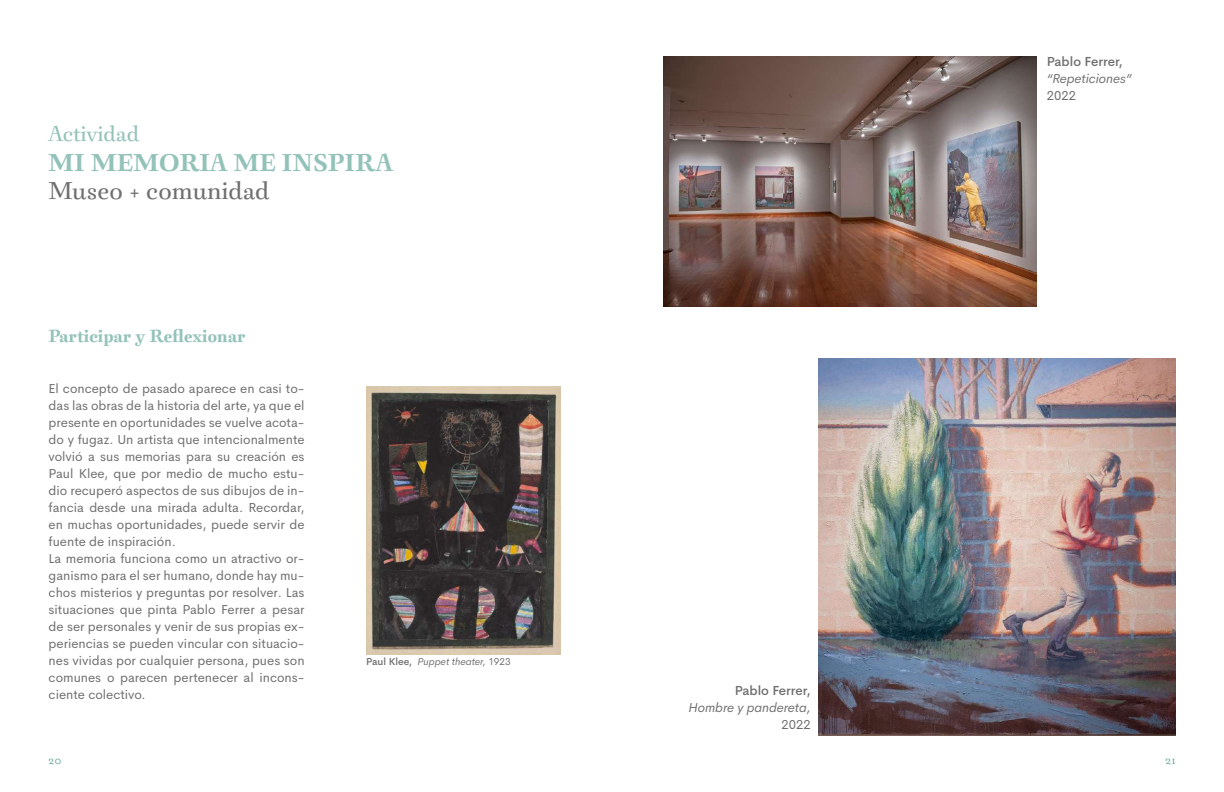
<style>
.page{position:relative;width:1224px;height:792px;background:#fff}
.page>*{position:absolute;margin:0;border:0;box-sizing:border-box;transform-origin:0 0}
.t1{font:25px "Berenjena Std Negra";letter-spacing:-.01em;color:#93c2b9}
.t2{font:25px "Berenjena Std Fina";letter-spacing:-.005em;color:#706f6f}
.t3{font:22px "Berenjena Std Fina";letter-spacing:-.025em;color:#93c2b9}
.t4{font:18px "Berenjena Std Negra";letter-spacing:-.02em;color:#93c2b9}
.t5{font:13px/17px "Cerebri Sans";color:#706f6f}
.t6{font:italic 13px "Cerebri Sans";color:#706f6f}
.t7{font:500 13px "Cerebri Sans";color:#706f6f}
.t8{font:12px "Mrs Eaves OT";color:#64a89b}
.t9{font:italic 10px "Cerebri Sans";color:#706f6f}
.s1{font-weight:500;font-style:normal}
.s2{font-style:normal}
</style>
<div class="page">
<img style="left:663px;top:57px;width:374px;height:249px">
<img style="left:818px;top:359px;width:358px;height:376px">
<img style="left:366px;top:387px;width:195px;height:268px">
<h2 class="t3" style="left:48px;top:118px;width:93px">Actividad</h2>
<h1 class="t1" style="left:48px;top:145px;width:346px">MI MEMORIA ME INSPIRA</h1>
<h1 class="t2" style="left:48px;top:174px;width:223px">Museo + comunidad</h1>
<h3 class="t4" style="left:49px;top:324px;width:198px">Participar y Reflexionar</h3>
<p class="t5" style="left:49px;top:379px;width:257px">El concepto de pasado aparece en casi to&shy;das las obras de la historia del arte, ya que el presente en oportunidades se vuelve acota&shy;do y fugaz. Un artista que intencionalmente volvió a sus memorias para su creación es Paul Klee, que por medio de mucho estu&shy;dio recuperó aspectos de sus dibujos de in&shy;fancia desde una mirada adulta. Recordar, en muchas oportunidades, puede servir de fuente de inspiración.<br>La memoria funciona como un atractivo or&shy;ganismo para el ser humano, donde hay mu&shy;chos misterios y preguntas por resolver. Las situaciones que pinta Pablo Ferrer a pesar de ser personales y venir de sus propias ex&shy;periencias se pueden vincular con situacio&shy;nes vividas por cualquier persona, pues son comunes o parecen pertenecer al incons&shy;ciente colectivo.</p>
<p class="t9" style="left:366px;top:654px;width:146px"><span class="s1">Paul Klee,</span> Puppet theater, <span class="s2">1923</span></p>
<p class="t7" style="left:735px;top:680px;width:78px">Pablo Ferrer,</p>
<p class="t6" style="left:689px;top:697px;width:124px">Hombre y pandereta,</p>
<p class="t5" style="left:781px;top:715px;width:31px">2022</p>
<p class="t7" style="left:1047px;top:52px;width:78px">Pablo Ferrer,</p>
<p class="t6" style="left:1047px;top:68px;width:86px">“Repeticiones”</p>
<p class="t5" style="left:1047px;top:86px;width:31px">2022</p>
<p class="t8" style="left:48px;top:754px;width:15px">20</p>
<p class="t8" style="left:1165px;top:754px;width:12px">21</p>
</div>
